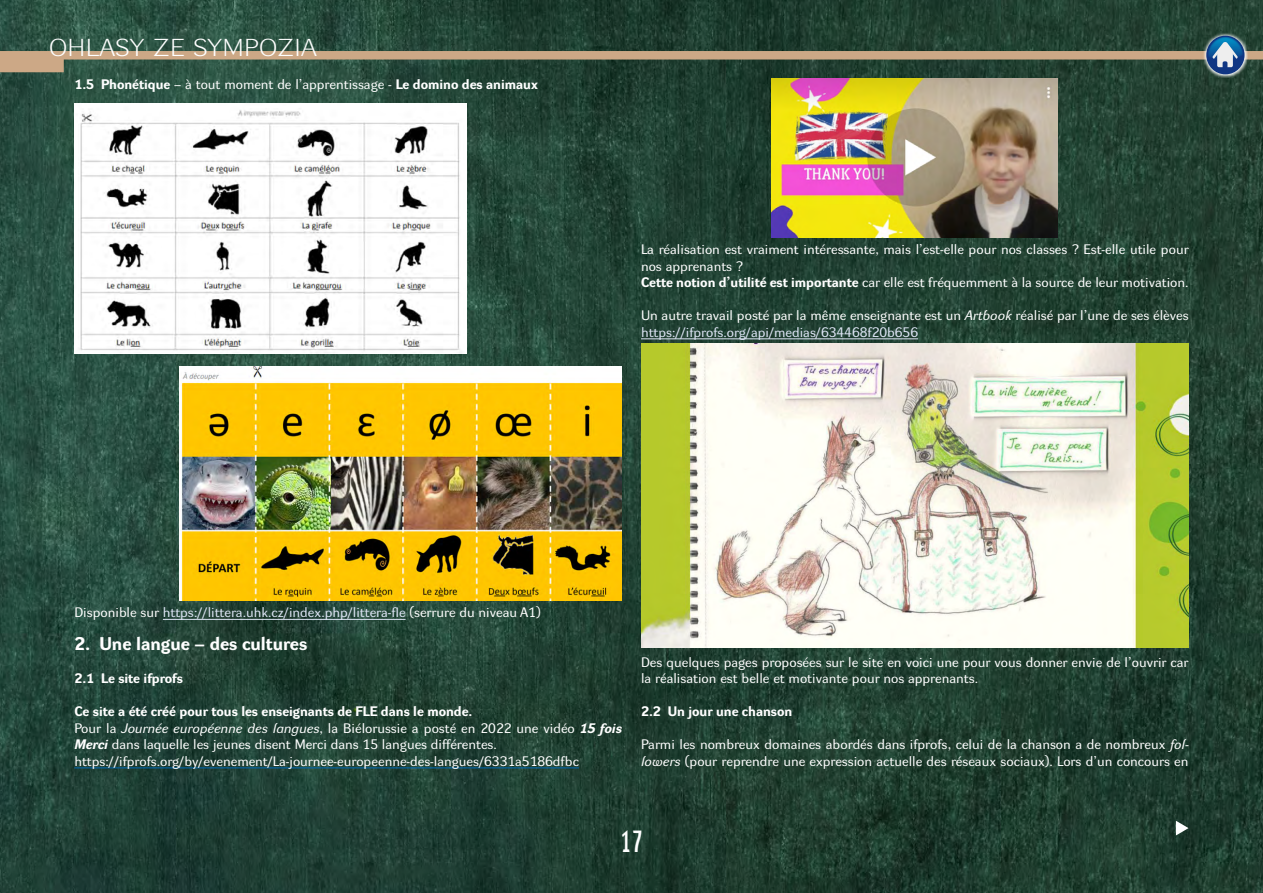
<style>
.page{position:relative;width:1263px;height:893px;background:#fff}
.page>*{position:absolute;margin:0;border:0;box-sizing:border-box;transform-origin:0 0}
.t1{font:30px "Dyna Grotesk DXC";color:#fff}
.t2{font:24px "Dyna Grotesk LXE";letter-spacing:.015em;color:#fff}
.t3{font:700 18px "Dyna Grotesk RE";color:#fff}
.t4{font:13.5px/16.5px "Dyna Grotesk RE";color:#fff}
.t5{font:700 13.5px "Dyna Grotesk RE";color:#fff}
.t6{font:13.5px "Dyna Grotesk RE";color:#dee5f5}
.s1{font-weight:400}
.s2{font-weight:700}
.s3{font-style:italic}
.s4{color:#dee5f5}
.s5{color:#fff}
.s6{font-weight:700;font-style:italic}
</style>
<div class="page">
<img style="left:0;top:0;width:1263px;height:893px">
<svg style="left:1202px;top:32px;width:46px;height:46px"></svg>
<div style="left:1206px;top:36px;width:38px;height:38px;background:#103683;border-radius:50%"></div>
<svg style="left:0;top:37px;width:1263px;height:35px;background:#50604e"></svg>
<hr style="left:163px;top:619px;width:243px;height:1px;background:#dee5f5">
<hr style="left:74px;top:767px;width:505px;height:1px;background:#0069b4">
<img style="left:74px;top:103px;width:393px;height:250px">
<img style="left:180px;top:367px;width:442px;height:234px">
<hr style="left:641px;top:338px;width:277px;height:1px;background:#dee5f5">
<img style="left:772px;top:79px;width:286px;height:159px">
<img style="left:641px;top:344px;width:547px;height:303px">
<svg style="left:1176px;top:821px;width:12px;height:14px"></svg>
<h2 class="t2" style="left:49px;top:34px;width:269px">OHLASY ZE SYMPOZIA</h2>
<p class="t5" style="left:74px;top:77px;width:465px">1.5 Phonétique <span class="s1">– à tout moment de l’apprentissage -</span> Le domino des animaux</p>
<p class="t4" style="left:641px;top:243px;width:549px">La réalisation est vraiment intéressante, mais l’est-elle pour nos classes ? Est-elle utile pour nos apprenants ?<br><span class="s2">Cette notion d’utilité est importante</span> car elle est fréquemment à la source de leur motivation.</p>
<p class="t4" style="left:641px;top:309px;width:549px">Un autre travail posté par la même enseignante est un <span class="s3">Artbook</span> réalisé par l’une de ses élèves <span class="s4">https://ifprofs.org/api/medias/634468f20b656</span></p>
<p class="t6" style="left:74px;top:605px;width:468px"><span class="s5">Disponible sur</span> https://littera.uhk.cz/index.php/littera-fle <span class="s5">(serrure du niveau A1)</span></p>
<h3 class="t3" style="left:74px;top:634px;width:234px">2. Une langue – des cultures</h3>
<p class="t5" style="left:74px;top:671px;width:110px">2.1 Le site ifprofs</p>
<p class="t4" style="left:74px;top:705px;width:549px"><span class="s2">Ce site a été créé pour tous les enseignants de FLE dans le monde.<br></span>Pour la <span class="s3">Journée européenne des langues</span>, la Biélorussie a posté en 2022 une vidéo <span class="s6">15 fois Merci</span> dans laquelle les jeunes disent Merci dans 15 langues différentes. https://ifprofs.org/by/evenement/La-journee-europeenne-des-langues/6331a5186dfbc</p>
<p class="t4" style="left:641px;top:655px;width:549px">Des quelques pages proposées sur le site en voici une pour vous donner envie de l’ouvrir car la réalisation est belle et motivante pour nos apprenants.</p>
<p class="t5" style="left:641px;top:704px;width:153px">2.2 Un jour une chanson</p>
<p class="t4" style="left:641px;top:738px;width:549px">Parmi les nombreux domaines abordés dans ifprofs, celui de la chanson a de nombreux <span class="s3">fol&shy;lowers</span> (pour reprendre une expression actuelle des réseaux sociaux). Lors d’un concours en</p>
<h1 class="t1" style="left:621px;top:824px;width:23px">17</h1>
</div>
